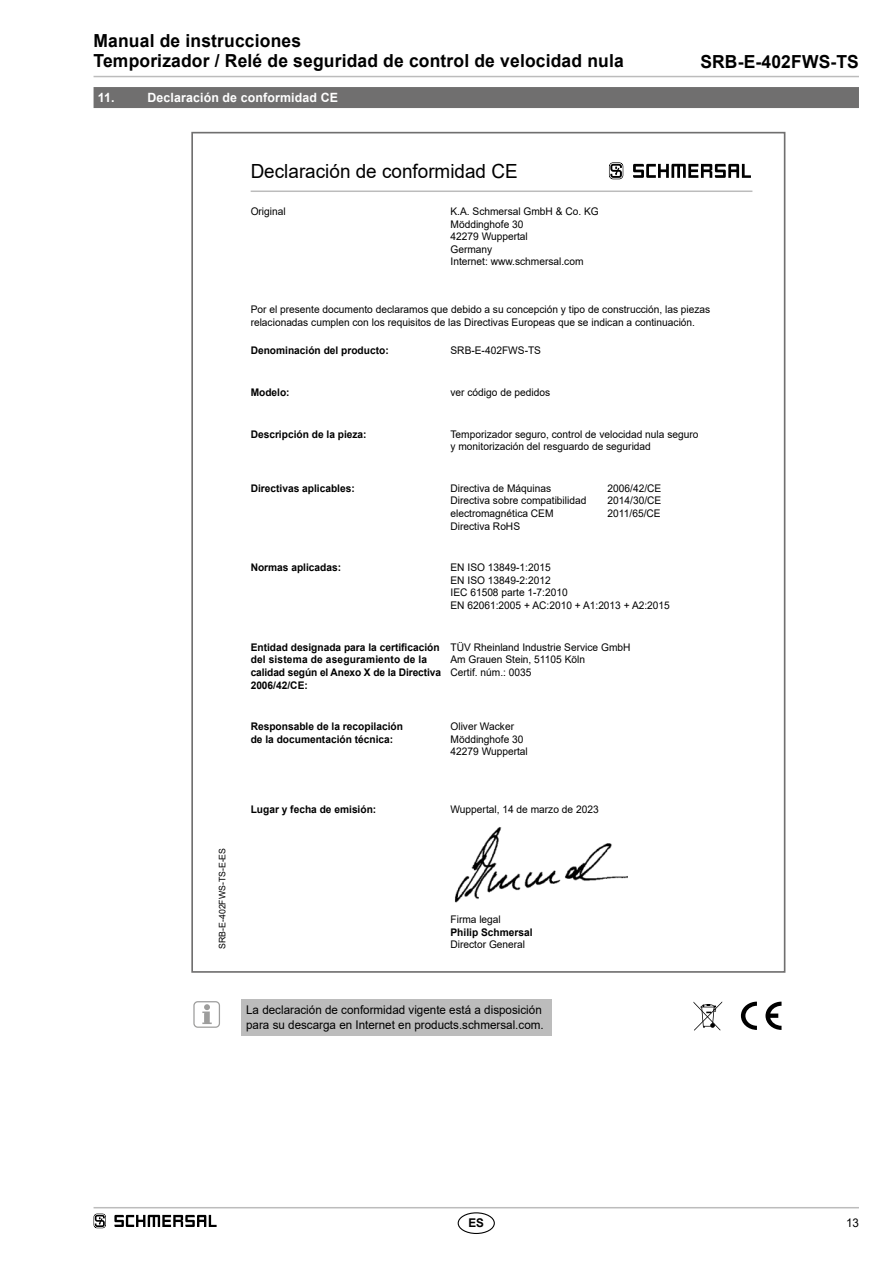
<style>
.page{position:relative;width:893px;height:1263px;background:#fff}
.page>*{position:absolute;margin:0;border:0;box-sizing:border-box;transform-origin:0 0}
._033_Content_small_l{font:19.5px "Arial";color:#000}
.t1{font:700 18px/20.2px "Arial";letter-spacing:.01em;color:#000}
.t2{font:700 12.75px "Arial";letter-spacing:.01em;color:#fff}
._240_small_li_GLR-10{font:12px/15.1px "Arial";color:#000}
.t3{font:700 12px "Arial";color:#000}
._033_Content_small_l-2{font:10.5px/12.6px "Arial";color:#000}
._031_Content_fett_li{font:700 10.5px/12.6px "Arial";color:#000}
.t4{font:9px "Arial";color:#000}
</style>
<div class="page">
<hr style="left:94px;top:1207px;width:765px;height:1px;background:#bcbcbc">
<hr style="left:94px;top:76px;width:765px;height:1px;background:#bcbcbc">
<div style="left:458px;top:1212px;width:37px;height:22px;border:1px solid #000;border-radius:50%"></div>
<div style="left:241px;top:999px;width:310px;height:37px;background:#bcbcbc"></div>
<svg style="left:202px;top:1004px;width:10px;height:20px"></svg>
<div style="left:193px;top:1001px;width:27px;height:27px;border:1px solid #9d9d9c;border-radius:4px"></div>
<img style="left:454px;top:827px;width:174px;height:76px">
<hr style="left:251px;top:190px;width:501px;height:2px;background:#bcbcbc">
<svg style="left:609px;top:162px;width:14px;height:17px"></svg>
<svg style="left:633px;top:164px;width:118px;height:14px"></svg>
<div style="left:94px;top:87px;width:765px;height:21px;background:#706f6f"></div>
<svg style="left:741px;top:1002px;width:16px;height:28px"></svg>
<svg style="left:765px;top:1002px;width:16px;height:28px"></svg>
<svg style="left:693px;top:1001px;width:29px;height:29px"></svg>
<svg style="left:94px;top:1213px;width:12px;height:15px"></svg>
<svg style="left:114px;top:1215px;width:103px;height:12px"></svg>
<h2 class="t1" style="left:94px;top:31px;width:532px">Manual de instrucciones<br>Temporizador / Relé de seguridad de control de velocidad nula</h2>
<p class="t2" style="left:98px;top:89px;width:18px">11.</p>
<p class="t2" style="left:148px;top:89px;width:192px">Declaración de conformidad CE</p>
<p class="_033_Content_small_l" style="left:251px;top:158px;width:269px">Declaración de conformidad CE</p>
<p class="_033_Content_small_l-2" style="left:251px;top:205px;width:37px">Original</p>
<p class="_033_Content_small_l-2" style="left:450px;top:205px;width:150px">K.A. Schmersal GmbH &amp; Co. KG</p>
<p class="_033_Content_small_l-2" style="left:450px;top:218px;width:75px">Möddinghofe 30</p>
<p class="_033_Content_small_l-2" style="left:450px;top:230px;width:79px">42279 Wuppertal</p>
<p class="_033_Content_small_l-2" style="left:450px;top:243px;width:43px">Germany</p>
<p class="_033_Content_small_l-2" style="left:450px;top:255px;width:135px">Internet: www.schmersal.com</p>
<h2 class="t1" style="left:700px;top:52px;width:160px">SRB-E-402FWS-TS</h2>
<p class="_033_Content_small_l-2" style="left:251px;top:303px;width:461px">Por el presente documento declaramos que debido a su concepción y tipo de construcción, las piezas relacionadas cumplen con los requisitos de las Directivas Europeas que se indican a continuación.</p>
<p class="_031_Content_fett_li" style="left:251px;top:344px;width:140px">Denominación del producto:</p>
<p class="_033_Content_small_l-2" style="left:450px;top:344px;width:92px">SRB-E-402FWS-TS</p>
<p class="_031_Content_fett_li" style="left:251px;top:386px;width:41px">Modelo:</p>
<p class="_033_Content_small_l-2" style="left:450px;top:386px;width:101px">ver código de pedidos</p>
<p class="_031_Content_fett_li" style="left:251px;top:428px;width:118px">Descripción de la pieza:</p>
<p class="_033_Content_small_l-2" style="left:450px;top:427px;width:249px">Temporizador seguro, control de velocidad nula seguro y monitorización del resguardo de seguridad</p>
<p class="_031_Content_fett_li" style="left:251px;top:482px;width:106px">Directivas aplicables:</p>
<p class="_033_Content_small_l-2" style="left:450px;top:482px;width:102px">Directiva de Máquinas</p>
<p class="_033_Content_small_l-2" style="left:450px;top:494px;width:137px">Directiva sobre compatibilidad electromagnética CEM</p>
<p class="_033_Content_small_l-2" style="left:450px;top:520px;width:71px">Directiva RoHS</p>
<p class="_033_Content_small_l-2" style="left:608px;top:482px;width:55px">2006/42/CE</p>
<p class="_033_Content_small_l-2" style="left:608px;top:494px;width:55px">2014/30/CE</p>
<p class="_033_Content_small_l-2" style="left:608px;top:507px;width:55px">2011/65/CE</p>
<p class="_031_Content_fett_li" style="left:251px;top:561px;width:92px">Normas aplicadas:</p>
<p class="_033_Content_small_l-2" style="left:450px;top:561px;width:102px">EN ISO 13849-1:2015</p>
<p class="_033_Content_small_l-2" style="left:450px;top:574px;width:102px">EN ISO 13849-2:2012</p>
<p class="_033_Content_small_l-2" style="left:450px;top:586px;width:119px">IEC 61508 parte 1-7:2010</p>
<p class="_033_Content_small_l-2" style="left:450px;top:599px;width:221px">EN 62061:2005 + AC:2010 + A1:2013 + A2:2015</p>
<p class="_031_Content_fett_li" style="left:251px;top:641px;width:192px">Entidad designada para la certificación del sistema de aseguramiento de la calidad según el Anexo X de la Directiva<br>2006/42/CE:</p>
<p class="_033_Content_small_l-2" style="left:450px;top:641px;width:181px">TÜV Rheinland Industrie Service GmbH</p>
<p class="_033_Content_small_l-2" style="left:450px;top:653px;width:136px">Am Grauen Stein, 51105 Köln</p>
<p class="_033_Content_small_l-2" style="left:450px;top:666px;width:82px">Certif. núm.: 0035</p>
<p class="_031_Content_fett_li" style="left:251px;top:720px;width:154px">Responsable de la recopilación de la documentación técnica:</p>
<p class="_033_Content_small_l-2" style="left:450px;top:720px;width:65px">Oliver Wacker</p>
<p class="_033_Content_small_l-2" style="left:450px;top:733px;width:75px">Möddinghofe 30</p>
<p class="_033_Content_small_l-2" style="left:450px;top:745px;width:79px">42279 Wuppertal</p>
<p class="t4" style="left:216px;top:949px;width:102px;rotate:-90deg">SRB-E-402FWS-TS-E-ES</p>
<p class="_031_Content_fett_li" style="left:251px;top:804px;width:127px">Lugar y fecha de emisión:</p>
<p class="_033_Content_small_l-2" style="left:450px;top:803px;width:150px">Wuppertal, 14 de marzo de 2023</p>
<p class="_033_Content_small_l-2" style="left:450px;top:913px;width:52px">Firma legal</p>
<p class="_031_Content_fett_li" style="left:450px;top:926px;width:84px">Philip Schmersal</p>
<p class="_033_Content_small_l-2" style="left:450px;top:938px;width:76px">Director General</p>
<p class="_240_small_li_GLR-10" style="left:246px;top:1002px;width:299px">La declaración de conformidad vigente está a disposición para su descarga en Internet en products.schmersal.com.</p>
<p class="t3" style="left:468px;top:1214px;width:17px">ES</p>
<p class="_240_small_li_GLR-10" style="left:846px;top:1215px;width:14px">13</p>
</div>
